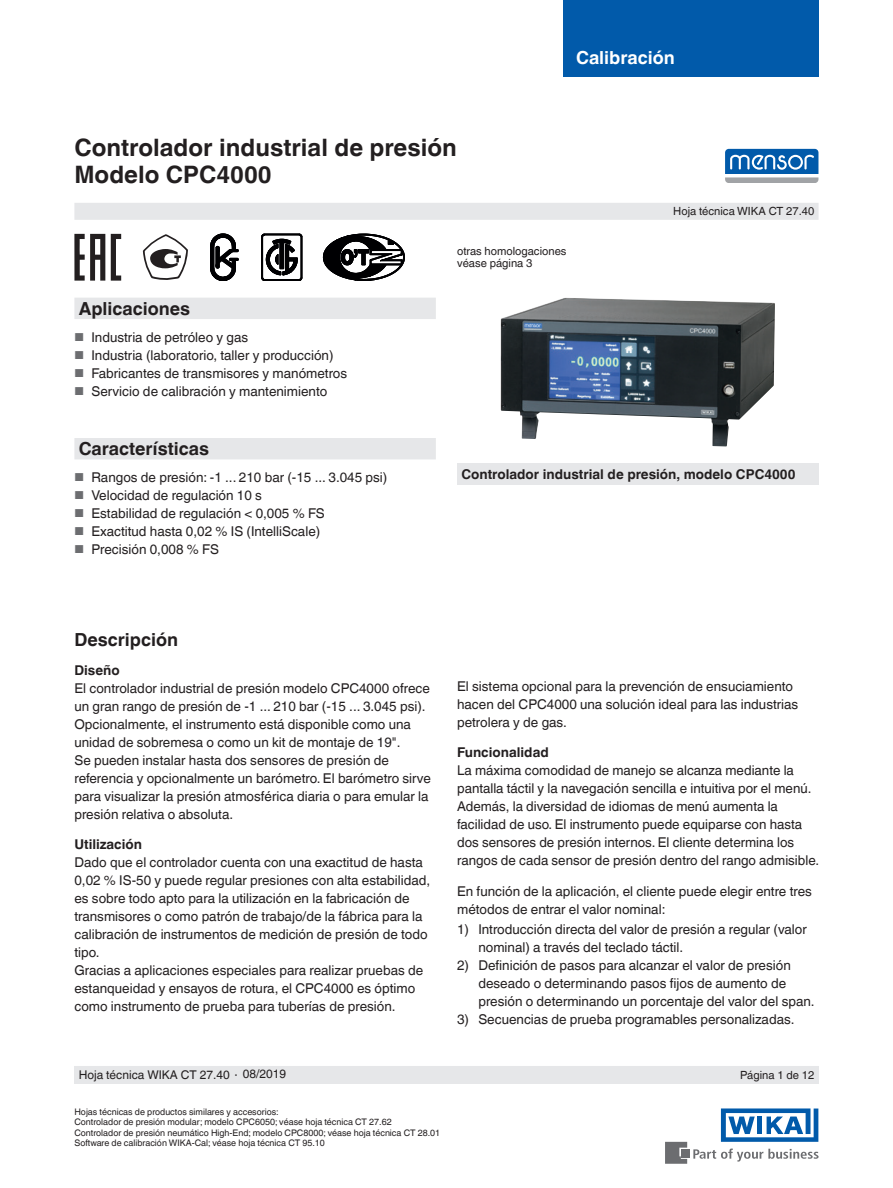
<style>
.page{position:relative;width:893px;height:1188px;background:#fff}
.page>*{position:absolute;margin:0;border:0;box-sizing:border-box;transform-origin:0 0}
.t1{font:700 24px/27px "Helvetica World";color:#231f20}
.t2{font:700 18px "Helvetica World";color:#231f20}
.t3{font:700 18px "Helvetica World";color:#fff}
.t4{font:13.5px/18px "Helvetica World";color:#231f20}
.t5{font:700 13.5px "Helvetica World";color:#231f20}
.t6{font:12px "Helvetica World";color:#231f20}
.t7{font:11.25px/12.3px "Helvetica World";color:#231f20}
.t8{font:9px/10.5px "Helvetica World";color:#231f20}
.s1{font-size:11.55px;color:#6c6d70}
.s2{font-size:11.25px}
</style>
<div class="page">
<svg style="left:693px;top:1149px;width:126px;height:13px"></svg>
<div style="left:682px;top:1150px;width:8px;height:8px;background:#6c6d70"></div>
<svg style="left:665px;top:1142px;width:22px;height:22px"></svg>
<svg style="left:721px;top:1108px;width:97px;height:34px"></svg>
<div style="left:563px;top:0;width:256px;height:77px;background:#015aaa"></div>
<div style="left:74px;top:203px;width:745px;height:17px;background:#e6e7e9"></div>
<div style="left:74px;top:1066px;width:745px;height:18px;background:#e6e7e9"></div>
<svg style="left:725px;top:149px;width:93px;height:34px"></svg>
<svg style="left:261px;top:234px;width:41px;height:47px"></svg>
<svg style="left:210px;top:234px;width:28px;height:47px"></svg>
<svg style="left:143px;top:234px;width:45px;height:46px"></svg>
<svg style="left:111px;top:234px;width:10px;height:47px"></svg>
<svg style="left:74px;top:234px;width:31px;height:47px"></svg>
<svg style="left:323px;top:234px;width:82px;height:47px"></svg>
<svg style="left:74px;top:298px;width:362px;height:161px"></svg>
<div style="left:457px;top:463px;width:362px;height:22px;background:#e6e7e9"></div>
<img style="left:501px;top:298px;width:274px;height:148px">
<h2 class="t3" style="left:576px;top:47px;width:100px">Calibración</h2>
<h1 class="t1" style="left:74px;top:134px;width:384px">Controlador industrial de presión<br>Modelo CPC4000</h1>
<h2 class="t2" style="left:79px;top:298px;width:113px">Aplicaciones</h2>
<p class="t4" style="left:74px;top:328px;width:175px"><span class="s1">■</span> Industria de petróleo y gas</p>
<p class="t4" style="left:74px;top:346px;width:261px"><span class="s1">■</span> Industria (laboratorio, taller y producción)</p>
<p class="t4" style="left:74px;top:364px;width:274px"><span class="s1">■</span> Fabricantes de transmisores y manómetros</p>
<p class="t4" style="left:74px;top:382px;width:254px"><span class="s1">■</span> Servicio de calibración y mantenimiento</p>
<p class="t7" style="left:457px;top:244px;width:111px">otras homologaciones véase página 3</p>
<p class="t7" style="left:673px;top:205px;width:143px">Hoja técnica WIKA CT 27.40</p>
<h2 class="t2" style="left:79px;top:438px;width:132px">Características</h2>
<p class="t4" style="left:74px;top:468px;width:315px"><span class="s1">■</span> Rangos de presión: -1 ... 210 bar (-15 ... 3.045 psi)</p>
<p class="t4" style="left:74px;top:486px;width:189px"><span class="s1">■</span> Velocidad de regulación 10 s</p>
<p class="t4" style="left:74px;top:504px;width:252px"><span class="s1">■</span> Estabilidad de regulación &lt; 0,005 % FS</p>
<p class="t4" style="left:74px;top:522px;width:247px"><span class="s1">■</span> Exactitud hasta 0,02 % IS (IntelliScale)</p>
<p class="t4" style="left:74px;top:540px;width:146px"><span class="s1">■</span> Precisión 0,008 % FS</p>
<p class="t5" style="left:461px;top:466px;width:336px">Controlador industrial de presión, modelo CPC4000</p>
<h2 class="t2" style="left:74px;top:630px;width:105px">Descripción</h2>
<p class="t5" style="left:74px;top:662px;width:47px">Diseño</p>
<p class="t4" style="left:74px;top:679px;width:358px">El controlador industrial de presión modelo CPC4000 ofrece un gran rango de presión de -1 ... 210 bar (-15 ... 3.045 psi).<br>Opcionalmente, el instrumento está disponible como una unidad de sobremesa o como un kit de montaje de 19".<br>Se pueden instalar hasta dos sensores de presión de referencia y opcionalmente un barómetro. El barómetro sirve para visualizar la presión atmosférica diaria o para emular la presión relativa o absoluta.</p>
<p class="t5" style="left:74px;top:837px;width:69px">Utilización</p>
<p class="t4" style="left:74px;top:854px;width:357px">Dado que el controlador cuenta con una exactitud de hasta 0,02 % IS-50 y puede regular presiones con alta estabilidad, es sobre todo apto para la utilización en la fabricación de transmisores o como patrón de trabajo/de la fábrica para la calibración de instrumentos de medición de presión de todo tipo.<br>Gracias a aplicaciones especiales para realizar pruebas de estanqueidad y ensayos de rotura, el CPC4000 es óptimo como instrumento de prueba para tuberías de presión.</p>
<p class="t4" style="left:457px;top:677px;width:343px">El sistema opcional para la prevención de ensuciamiento hacen del CPC4000 una solución ideal para las industrias petrolera y de gas.</p>
<p class="t5" style="left:457px;top:745px;width:93px">Funcionalidad</p>
<p class="t4" style="left:457px;top:762px;width:364px">La máxima comodidad de manejo se alcanza mediante la pantalla táctil y la navegación sencilla e intuitiva por el menú.<br>Además, la diversidad de idiomas de menú aumenta la facilidad de uso. El instrumento puede equiparse con hasta dos sensores de presión internos. El cliente determina los rangos de cada sensor de presión dentro del rango admisible.</p>
<p class="t4" style="left:457px;top:882px;width:356px">En función de la aplicación, el cliente puede elegir entre tres métodos de entrar el valor nominal:</p>
<p class="t4" style="left:478px;top:920px;width:330px;text-indent:-21px">1) Introducción directa del valor de presión a regular (valor nominal) a través del teclado táctil.</p>
<p class="t4" style="left:478px;top:956px;width:338px;text-indent:-21px">2) Definición de pasos para alcanzar el valor de presión deseado o determinando pasos fijos de aumento de presión o determinando un porcentaje del valor del span.</p>
<p class="t4" style="left:457px;top:1010px;width:339px">3) Secuencias de prueba programables personalizadas.</p>
<p class="t6" style="left:79px;top:1068px;width:209px">Hoja técnica WIKA CT 27.40 <span class="s2">∙</span> 08/2019</p>
<p class="t7" style="left:740px;top:1068px;width:76px">Página 1 de 12</p>
<p class="t8" style="left:74px;top:1107px;width:367px">Hojas técnicas de productos similares y accesorios:<br>Controlador de presión modular; modelo CPC6050; véase hoja técnica CT 27.62<br>Controlador de presión neumático High-End; modelo CPC8000; véase hoja técnica CT 28.01<br>Software de calibración WIKA-Cal; véase hoja técnica CT 95.10</p>
</div>
